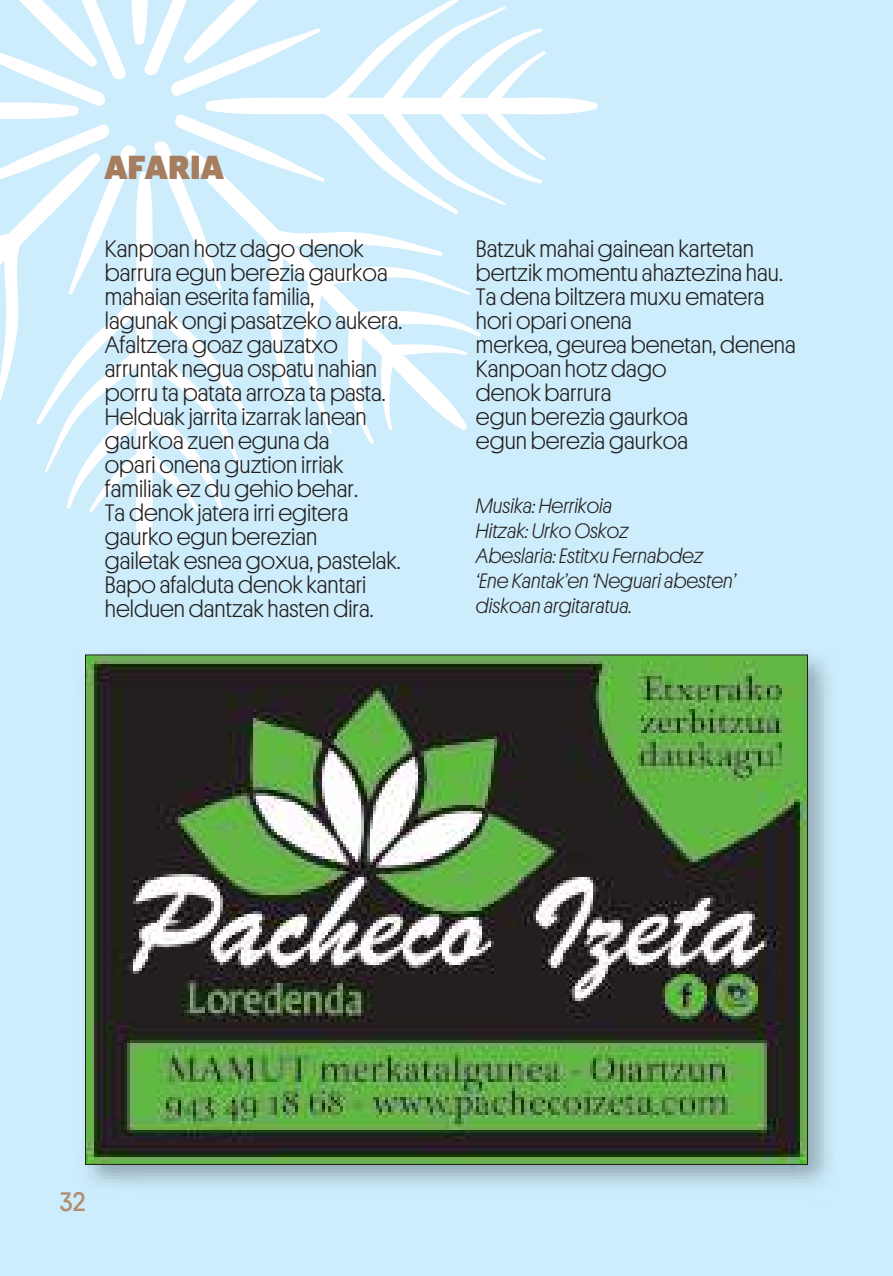
<style>
.page{position:relative;width:893px;height:1276px;background:#fff}
.page>*{position:absolute;margin:0;border:0;box-sizing:border-box;transform-origin:0 0}
.t1{font:900 36px "Bulo";color:#a67d5e}
.t2{font:27px "Platform";color:#b28e6f}
.t3{font:300 24px/24px "Platform";color:#241f1f}
.t4{font:italic 300 21px/25.2px "Platform";color:#241f1f}
</style>
<div class="page">
<div style="left:0;top:0;width:892px;height:1276px;background:#cdedfc"></div>
<svg style="left:45px;top:448px;width:199px;height:116px"></svg>
<svg style="left:478px;top:6px;width:120px;height:200px"></svg>
<svg style="left:0;top:0;width:478px;height:448px"></svg>
<hr style="left:892px;top:0;width:1px;height:1276px;background:#cdedfc">
<img style="left:88px;top:655px;width:742px;height:530px">
<img style="left:87px;top:656px;width:719px;height:507px">
<h1 class="t1" style="left:105px;top:154px;width:120px">AFARIA</h1>
<p class="t3" style="left:105px;top:236px;width:299px">Kanpoan hotz dago denok barrura egun berezia gaurkoa mahaian eserita familia,<br>lagunak ongi pasatzeko aukera.<br>Afaltzera goaz gauzatxo arruntak negua ospatu nahian porru ta patata arroza ta pasta.<br>Helduak jarrita izarrak lanean gaurkoa zuen eguna da<br>opari onena guztion irriak familiak ez du gehio behar.<br>Ta denok jatera irri egitera gaurko egun berezian<br>gailetak esnea goxua, pastelak.<br>Bapo afalduta denok kantari helduen dantzak hasten dira.</p>
<p class="t3" style="left:476px;top:237px;width:321px">Batzuk mahai gainean kartetan bertzik momentu ahaztezina hau.<br>Ta dena biltzera muxu ematera hori opari onena<br>merkea, geurea benetan, denena<br>Kanpoan hotz dago<br>denok barrura<br>egun berezia gaurkoa<br>egun berezia gaurkoa</p>
<p class="t4" style="left:476px;top:492px;width:262px">Musika:Herrikoia<br>Hitzak: Urko Oskoz<br>Abeslaria:Estitxu Fernabdez ‘Ene Kantak’en ‘Neguari abesten’ diskoan argitaratua.</p>
<p class="t2" style="left:60px;top:1185px;width:27px">32</p>
</div>
